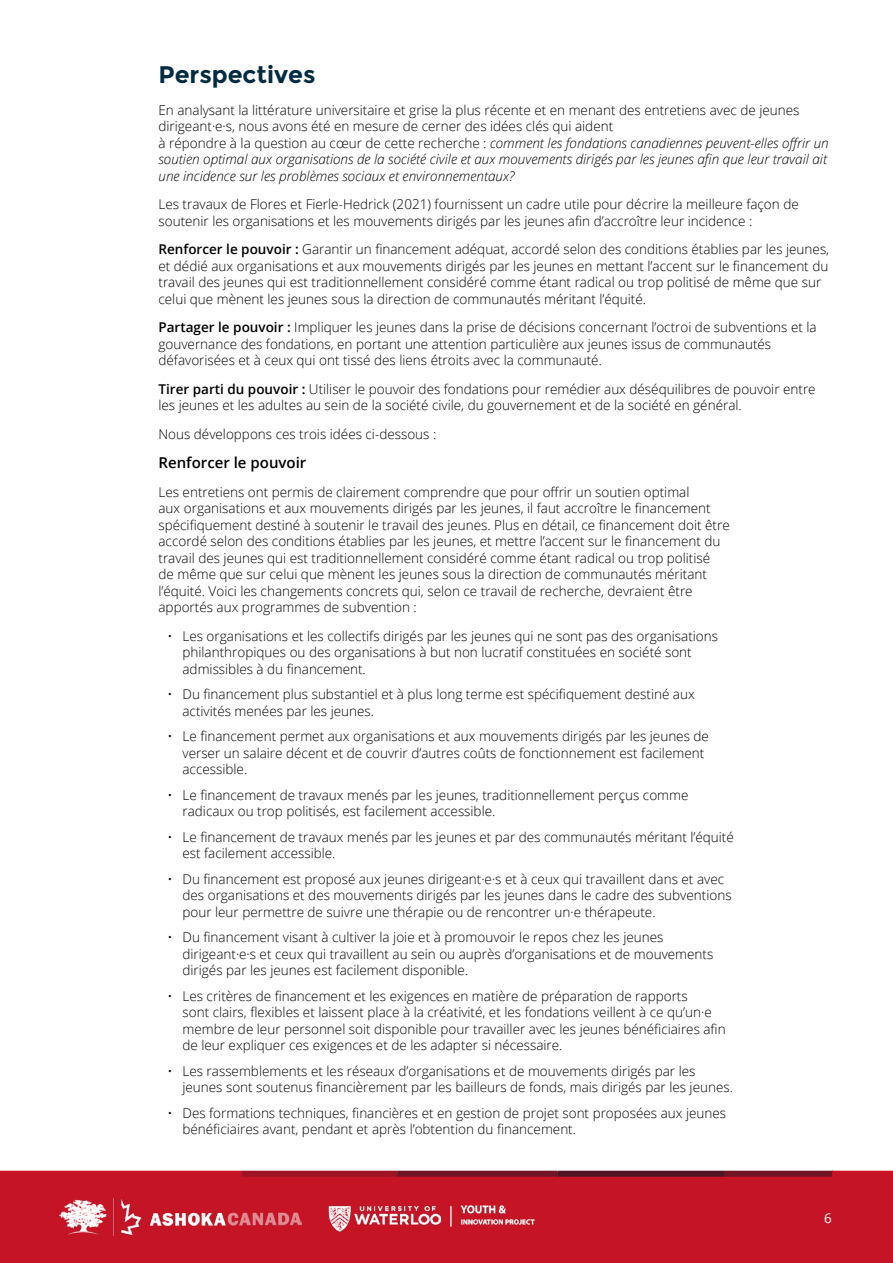
<style>
.page{position:relative;width:893px;height:1263px;background:#fff}
.page>*{position:absolute;margin:0;border:0;box-sizing:border-box;transform-origin:0 0}
.t1{font:700 24px "Montserrat";color:#002b43}
.t2{font:600 15px "Open Sans";color:#000}
.t3{font:300 13.5px/16.5px "Open Sans";color:#000}
.t4{font:italic 300 13.5px/16.5px "Open Sans";color:#000}
.t5{font:13.5px "Open Sans";color:#fff}
.s1{font-style:normal}
.s2{font-weight:600}
</style>
<div class="page">
<div style="left:0;top:1173px;width:893px;height:90px;background:#c41425"></div>
<img style="left:60px;top:1198px;width:241px;height:38px">
<img style="left:328px;top:1205px;width:207px;height:27px">
<div style="left:0;top:1171px;width:242px;height:6px;background:#c41425"></div>
<div style="left:242px;top:1171px;width:155px;height:6px;background:#9e1425"></div>
<div style="left:397px;top:1171px;width:160px;height:6px;background:#711425"></div>
<div style="left:724px;top:1171px;width:109px;height:6px;background:#711425"></div>
<div style="left:557px;top:1171px;width:167px;height:6px;background:#511425"></div>
<div style="left:832px;top:1171px;width:61px;height:6px;background:#c41425"></div>
<h1 class="t1" style="left:158px;top:60px;width:159px">Perspectives</h1>
<p class="t4" style="left:158px;top:101px;width:672px"><span class="s1">En analysant la littérature universitaire et grise la plus récente et en menant des entretiens avec de jeunes dirigeant·e·s, nous avons été en mesure de cerner des idées clés qui aident<br>à répondre à la question au cœur de cette recherche :</span> comment les fondations canadiennes peuvent-elles offrir un soutien optimal aux organisations de la société civile et aux mouvements dirigés par les jeunes afin que leur travail ait une incidence sur les problèmes sociaux et environnementaux?</p>
<p class="t3" style="left:158px;top:196px;width:642px">Les travaux de Flores et Fierle-Hedrick (2021) fournissent un cadre utile pour décrire la meilleure façon de soutenir les organisations et les mouvements dirigés par les jeunes afin d’accroître leur incidence :</p>
<p class="t3" style="left:158px;top:241px;width:672px"><span class="s2">Renforcer le pouvoir :</span> Garantir un financement adéquat, accordé selon des conditions établies par les jeunes, et dédié aux organisations et aux mouvements dirigés par les jeunes en mettant l’accent sur le financement du travail des jeunes qui est traditionnellement considéré comme étant radical ou trop politisé de même que sur celui que mènent les jeunes sous la direction de communautés méritant l’équité.</p>
<p class="t3" style="left:158px;top:319px;width:660px"><span class="s2">Partager le pouvoir :</span> Impliquer les jeunes dans la prise de décisions concernant l’octroi de subventions et la gouvernance des fondations, en portant une attention particulière aux jeunes issus de communautés défavorisées et à ceux qui ont tissé des liens étroits avec la communauté.</p>
<p class="t3" style="left:158px;top:380px;width:659px"><span class="s2">Tirer parti du pouvoir :</span> Utiliser le pouvoir des fondations pour remédier aux déséquilibres de pouvoir entre les jeunes et les adultes au sein de la société civile, du gouvernement et de la société en général.</p>
<p class="t3" style="left:158px;top:425px;width:279px">Nous développons ces trois idées ci-dessous :</p>
<p class="t2" style="left:158px;top:453px;width:149px">Renforcer le pouvoir</p>
<p class="t3" style="left:158px;top:483px;width:573px">Les entretiens ont permis de clairement comprendre que pour offrir un soutien optimal<br>aux organisations et aux mouvements dirigés par les jeunes, il faut accroître le financement spécifiquement destiné à soutenir le travail des jeunes. Plus en détail, ce financement doit être accordé selon des conditions établies par les jeunes, et mettre l’accent sur le financement du travail des jeunes qui est traditionnellement considéré comme étant radical ou trop politisé<br>de même que sur celui que mènent les jeunes sous la direction de communautés méritant l’équité. Voici les changements concrets qui, selon ce travail de recherche, devraient être apportés aux programmes de subvention :</p>
<p class="t3" style="left:182px;top:627px;width:537px;text-indent:-15px">• Les organisations et les collectifs dirigés par les jeunes qui ne sont pas des organisations philanthropiques ou des organisations à but non lucratif constituées en société sont admissibles à du financement.</p>
<p class="t3" style="left:182px;top:686px;width:514px;text-indent:-15px">• Du financement plus substantiel et à plus long terme est spécifiquement destiné aux activités menées par les jeunes.</p>
<p class="t3" style="left:182px;top:728px;width:528px;text-indent:-15px">• Le financement permet aux organisations et aux mouvements dirigés par les jeunes de verser un salaire décent et de couvrir d’autres coûts de fonctionnement est facilement accessible.</p>
<p class="t3" style="left:182px;top:786px;width:507px;text-indent:-15px">• Le financement de travaux menés par les jeunes, traditionnellement perçus comme radicaux ou trop politisés, est facilement accessible.</p>
<p class="t3" style="left:182px;top:828px;width:553px;text-indent:-15px">• Le financement de travaux menés par les jeunes et par des communautés méritant l’équité est facilement accessible.</p>
<p class="t3" style="left:182px;top:870px;width:551px;text-indent:-15px">• Du financement est proposé aux jeunes dirigeant·e·s et à ceux qui travaillent dans et avec des organisations et des mouvements dirigés par les jeunes dans le cadre des subventions pour leur permettre de suivre une thérapie ou de rencontrer un·e thérapeute.</p>
<p class="t3" style="left:182px;top:929px;width:532px;text-indent:-15px">• Du financement visant à cultiver la joie et à promouvoir le repos chez les jeunes dirigeant·e·s et ceux qui travaillent au sein ou auprès d’organisations et de mouvements dirigés par les jeunes est facilement disponible.</p>
<p class="t3" style="left:182px;top:987px;width:545px;text-indent:-15px">• Les critères de financement et les exigences en matière de préparation de rapports<br>sont clairs, flexibles et laissent place à la créativité, et les fondations veillent à ce qu’un·e membre de leur personnel soit disponible pour travailler avec les jeunes bénéficiaires afin de leur expliquer ces exigences et de les adapter si nécessaire.</p>
<p class="t3" style="left:182px;top:1062px;width:552px;text-indent:-15px">• Les rassemblements et les réseaux d’organisations et de mouvements dirigés par les jeunes sont soutenus financièrement par les bailleurs de fonds, mais dirigés par les jeunes.</p>
<p class="t3" style="left:182px;top:1104px;width:545px;text-indent:-15px">• Des formations techniques, financières et en gestion de projet sont proposées aux jeunes bénéficiaires avant, pendant et après l’obtention du financement.</p>
<p class="t5" style="left:824px;top:1208px;width:9px">6</p>
</div>
